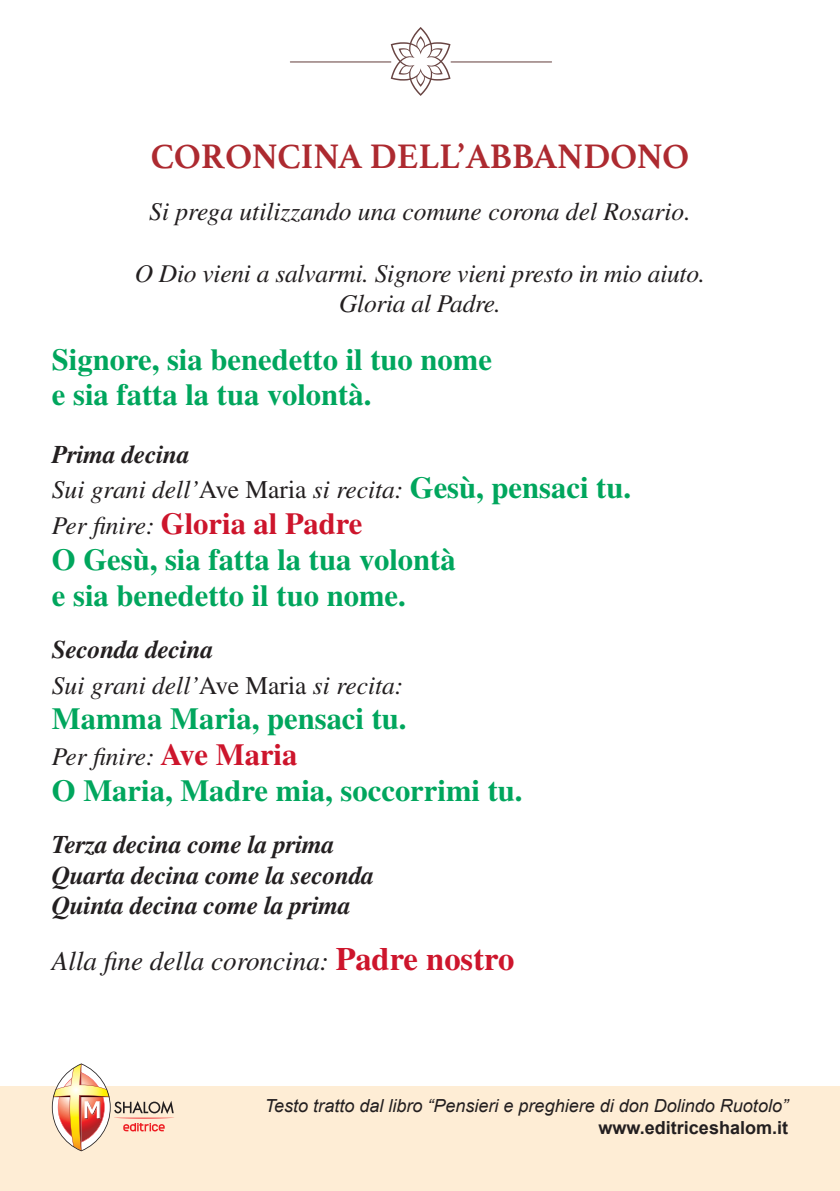
<style>
.page{position:relative;width:840px;height:1191px;background:#fff}
.page>*{position:absolute;margin:0;border:0;box-sizing:border-box;transform-origin:0 0}
.t1{font:700 35.6px "Athelas";color:#ad2a30}
.t2{font:700 30.6px/35.6px "Times LT Std";color:#00a65d}
.t3{font:italic 27.2px "Times LT Std";color:#231f20}
.t4{font:italic 25.4px/35.6px "Times LT Std";color:#231f20}
.t5{font:italic 700 25.4px/30.6px "Times LT Std";letter-spacing:-.01em;color:#231f20}
.t6{font:italic 18px "Arial";color:#231f20}
.t7{font:700 18px "Arial";color:#231f20}
.s1{font-weight:700}
.s2{font-style:normal}
.s3{font-weight:700;font-style:normal;font-size:30.6px;color:#00a65d}
.s4{font-weight:400;font-style:italic;font-size:25.4px;color:#231f20}
.s5{color:#cd152c}
.s6{font-weight:700;font-style:normal;font-size:30.6px;color:#cd152c}
.s7{font-weight:700;font-style:normal;font-size:32.6px;color:#cd152c}
</style>
<div class="page">
<div style="left:0;top:1086px;width:839px;height:105px;background:#feedd5"></div>
<hr style="left:451px;top:61px;width:100px;height:1px;background:#694543">
<svg style="left:390px;top:27px;width:60px;height:69px"></svg>
<hr style="left:290px;top:61px;width:100px;height:1px;background:#694543">
<img style="left:52px;top:1063px;width:122px;height:88px">
<h1 class="t1" style="left:151px;top:127px;width:539px">CORONCINA DELL’ABBANDONO</h1>
<p class="t4" style="left:149px;top:194px;width:542px">Si prega utilizzando una comune corona del Rosario.</p>
<p class="t4" style="left:135px;top:258px;width:571px;line-height:30.6px;text-align:center">O Dio vieni a salvarmi. Signore vieni presto in mio aiuto.<br>Gloria al Padre.</p>
<p class="t2" style="left:52px;top:341px;width:441px">Signore, sia benedetto il tuo nome e sia fatta la tua volontà.</p>
<p class="t4" style="left:52px;top:436px;width:580px"><span class="s1">Prima decina<br></span>Sui grani dell’<span class="s2">Ave Maria</span> si recita: <span class="s3">Gesù, pensaci tu.</span></p>
<p class="t2" style="left:52px;top:505px;width:405px"><span class="s4">Per finire:</span> <span class="s5">Gloria al Padre<br></span>O Gesù, sia fatta la tua volontà e sia benedetto il tuo nome.</p>
<p class="t4" style="left:52px;top:631px;width:353px"><span class="s1">Seconda decina<br></span>Sui grani dell’<span class="s2">Ave Maria</span> si recita:</p>
<p class="t2" style="left:52px;top:700px;width:356px">Mamma Maria, pensaci tu.</p>
<p class="t4" style="left:52px;top:738px;width:247px">Per finire: <span class="s6">Ave Maria</span></p>
<p class="t2" style="left:52px;top:772px;width:472px">O Maria, Madre mia, soccorrimi tu.</p>
<p class="t5" style="left:52px;top:828px;width:324px">Terza decina come la prima<br>Quarta decina come la seconda<br>Quinta decina come la prima</p>
<p class="t3" style="left:52px;top:945px;width:463px">Alla fine della coroncina: <span class="s7">Padre nostro</span></p>
<p class="t6" style="left:265px;top:1094px;width:524px">Testo tratto dal libro “Pensieri e preghiere di don Dolindo Ruotolo”</p>
<p class="t7" style="left:598px;top:1115px;width:191px">www.editriceshalom.it</p>
</div>
